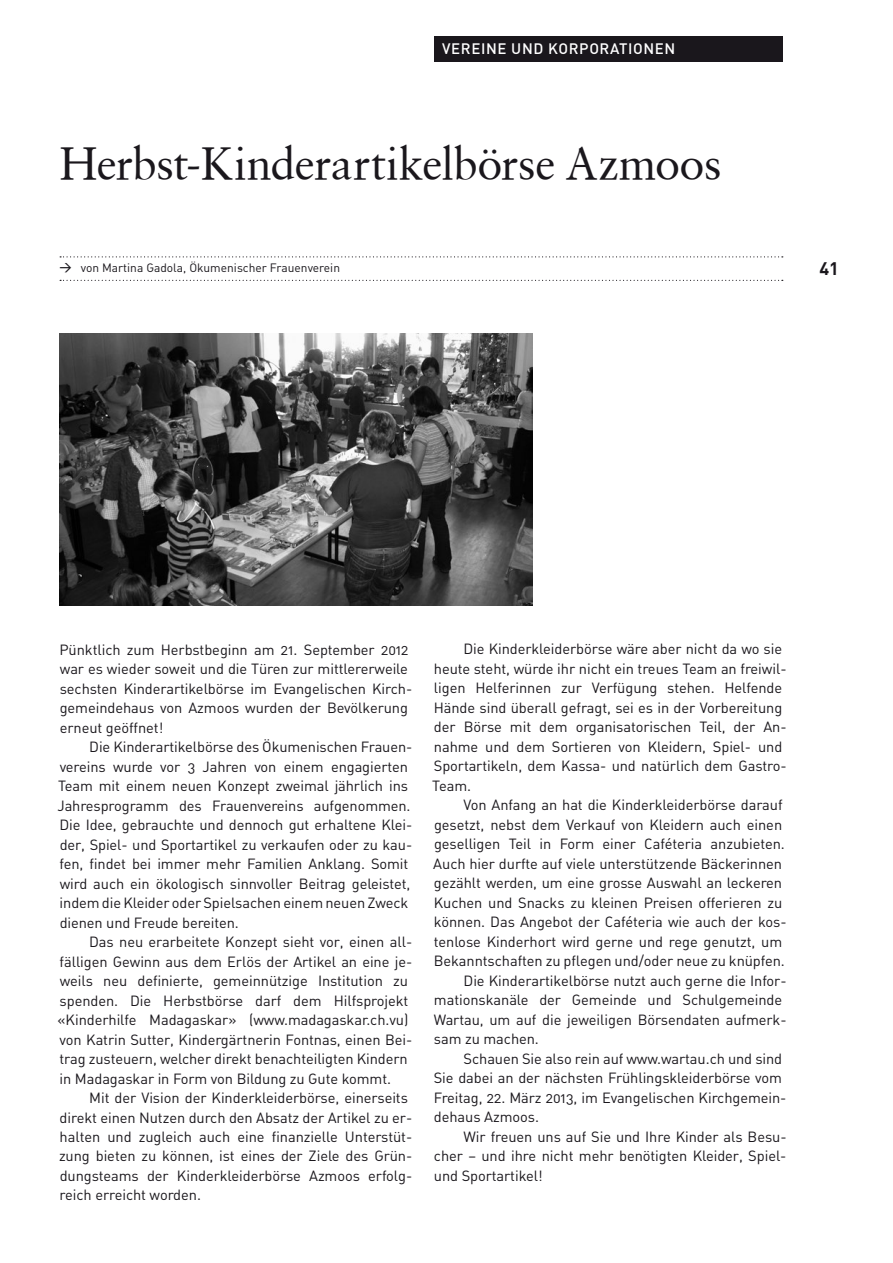
<style>
.page{position:relative;width:893px;height:1263px;background:#fff}
.page>*{position:absolute;margin:0;border:0;box-sizing:border-box;transform-origin:0 0}
.t1{font:45px "Sabon Roman";letter-spacing:-.01em;color:#1a171c}
.t2{font:700 18px "DIN";color:#1a171c}
.t3{font:15px "DIN Medium Alternate";color:#fff}
.t4{font:14.7px/19.5px "DIN Regular Alternate";letter-spacing:-.005em;color:#1a171c}
.t5{font:12px "DIN Regular Alternate";color:#1a171c}
.s1{font-family:"DIN";font-weight:500}
</style>
<div class="page">
<div style="left:434px;top:36px;width:348px;height:26px;background:#1a171c"></div>
<svg style="left:60px;top:256px;width:723px;height:1px"></svg>
<svg style="left:60px;top:280px;width:723px;height:1px"></svg>
<img style="left:60px;top:333px;width:473px;height:273px">
<p class="t3" style="left:442px;top:39px;width:19px">VEREINE</p>
<p class="t3" style="left:511px;top:39px;width:11px">UND</p>
<p class="t3" style="left:548px;top:39px;width:21px">KORPORATIONEN</p>
<h1 class="t1" style="left:60px;top:136px;width:663px">Herbst-Kinderartikelbörse Azmoos</h1>
<p class="t5" style="left:60px;top:260px;width:282px"><span class="s1">&gt;</span> von Martina Gadola, Ökumenischer Frauenverein</p>
<p class="t2" style="left:819px;top:257px;width:21px">41</p>
<p class="t4" style="left:59px;top:639px;width:354px">Pünktlich zum Herbstbeginn am 21. September 2012 war es wieder soweit und die Türen zur mittlererweile sechsten Kinderartikelbörse im Evangelischen Kirch&shy;gemeindehaus von Azmoos wurden der Bevölkerung erneut geöffnet!</p>
<p class="t4" style="left:57px;top:737px;width:356px;text-indent:32px">Die Kinderartikelbörse des Ökumenischen Frauen&shy;vereins wurde vor 3 Jahren von einem engagierten Team mit einem neuen Konzept zweimal jährlich ins Jahresprogramm des Frauenvereins aufgenommen.<br>Die Idee, gebrauchte und dennoch gut erhaltene Klei&shy;der, Spiel- und Sportartikel zu verkaufen oder zu kau&shy;fen, findet bei immer mehr Familien Anklang. Somit wird auch ein ökologisch sinnvoller Beitrag geleistet, indem die Kleider oder Spielsachen einem neuen Zweck dienen und Freude bereiten.</p>
<p class="t4" style="left:58px;top:932px;width:356px;text-indent:32px">Das neu erarbeitete Konzept sieht vor, einen all&shy;fälligen Gewinn aus dem Erlös der Artikel an eine je&shy;weils neu definierte, gemeinnützige Institution zu spenden. Die Herbstbörse darf dem Hilfsprojekt «Kinderhilfe Madagaskar» (www.madagaskar.ch.vu) von Katrin Sutter, Kindergärtnerin Fontnas, einen Bei&shy;trag zusteuern, welcher direkt benachteiligten Kindern in Madagaskar in Form von Bildung zu Gute kommt.</p>
<p class="t4" style="left:59px;top:1088px;width:355px;text-indent:30px">Mit der Vision der Kinderkleiderbörse, einerseits direkt einen Nutzen durch den Absatz der Artikel zu er&shy;halten und zugleich auch eine finanzielle Unterstüt&shy;zung bieten zu können, ist eines der Ziele des Grün&shy;dungsteams der Kinderkleiderbörse Azmoos erfolg&shy;reich erreicht worden.</p>
<p class="t4" style="left:432px;top:639px;width:356px;text-indent:31px">Die Kinderkleiderbörse wäre aber nicht da wo sie heute steht, würde ihr nicht ein treues Team an freiwil&shy;ligen Helferinnen zur Verfügung stehen. Helfende Hände sind überall gefragt, sei es in der Vorbereitung der Börse mit dem organisatorischen Teil, der An&shy;nahme und dem Sortieren von Kleidern, Spiel- und Sportartikeln, dem Kassa- und natürlich dem Gastro-Team.</p>
<p class="t4" style="left:463px;top:795px;width:321px">Von Anfang an hat die Kinderkleiderbörse darauf</p>
<p class="t4" style="left:434px;top:814px;width:350px">gesetzt, nebst dem Verkauf von Kleidern auch einen</p>
<p class="t4" style="left:434px;top:834px;width:352px">geselligen Teil in Form einer Caféteria anzubieten.</p>
<p class="t4" style="left:433px;top:853px;width:350px">Auch hier durfte auf viele unterstützende Bäckerinnen</p>
<p class="t4" style="left:434px;top:873px;width:350px">gezählt werden, um eine grosse Auswahl an leckeren</p>
<p class="t4" style="left:434px;top:892px;width:350px">Kuchen und Snacks zu kleinen Preisen offerieren zu</p>
<p class="t4" style="left:434px;top:912px;width:354px">können. Das Angebot der Caféteria wie auch der kos-</p>
<p class="t4" style="left:434px;top:931px;width:350px">tenlose Kinderhort wird gerne und rege genutzt, um</p>
<p class="t4" style="left:434px;top:951px;width:353px">Bekanntschaften zu pflegen und/oder neue zu knüpfen.</p>
<p class="t4" style="left:464px;top:970px;width:325px">Die Kinderartikelbörse nutzt auch gerne die Infor-</p>
<p class="t4" style="left:434px;top:990px;width:350px">mationskanäle der Gemeinde und Schulgemeinde</p>
<p class="t4" style="left:434px;top:1009px;width:354px">Wartau, um auf die jeweiligen Börsendaten aufmerk-</p>
<p class="t4" style="left:434px;top:1029px;width:106px">sam zu machen.</p>
<p class="t4" style="left:464px;top:1048px;width:320px">Schauen Sie also rein auf www.wartau.ch und sind</p>
<p class="t4" style="left:434px;top:1068px;width:350px">Sie dabei an der nächsten Frühlingskleiderbörse vom</p>
<p class="t4" style="left:434px;top:1087px;width:354px">Freitag, 22. März 2013, im Evangelischen Kirchgemein-</p>
<p class="t4" style="left:434px;top:1107px;width:107px">dehaus Azmoos.</p>
<p class="t4" style="left:463px;top:1126px;width:325px">Wir freuen uns auf Sie und Ihre Kinder als Besu-</p>
<p class="t4" style="left:434px;top:1146px;width:354px">cher – und ihre nicht mehr benötigten Kleider, Spiel-</p>
<p class="t4" style="left:434px;top:1165px;width:110px">und Sportartikel!</p>
</div>
